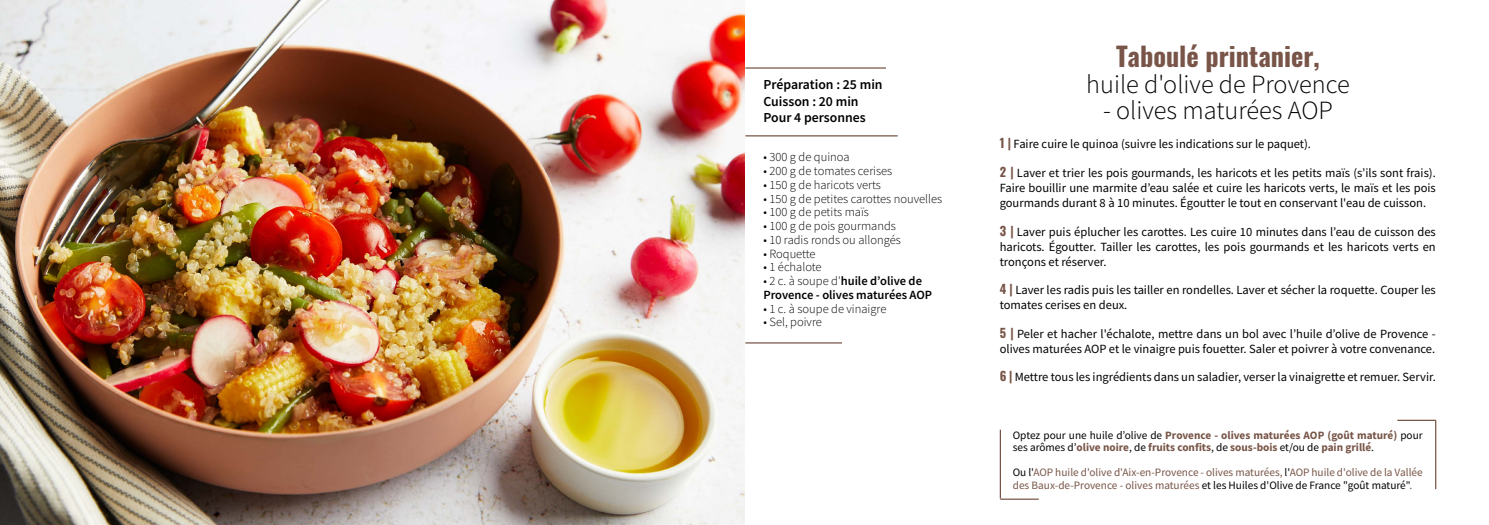
<style>
.page{position:relative;width:1489px;height:525px;background:#fff}
.page>*{position:absolute;margin:0;border:0;box-sizing:border-box;transform-origin:0 0}
.t1{font:300 26.25px "Source Sans Pro";color:#000}
.t2{font:26.25px "Oswald";color:#785548}
.t3{font:600 13.75px/16.5px "Source Sans Pro";color:#000}
.t4{font:12.5px/15px "Source Sans Pro";color:#000;text-align:justify}
.t5{font:300 12.5px "Source Sans Pro";color:#000}
.t6{font:600 12.5px/13.8px "Source Sans Pro";color:#000}
.t7{font:11.25px/12.5px "Source Sans Pro";color:#785548}
.t8{font:700 11.25px/12.5px "Source Sans Pro";color:#785548}
.s1{font-weight:300}
.s2{font-family:"Oswald";color:#785548}
.s3{font-weight:400;color:#000}
.s4{color:#000}
</style>
<div class="page">
<img style="left:0;top:0;width:744px;height:524px">
<hr style="left:999px;top:429px;width:1px;height:69px;background:#785548">
<hr style="left:1000px;top:498px;width:38px;height:1px;background:#785548">
<hr style="left:1434px;top:420px;width:2px;height:69px;background:#785548">
<hr style="left:1397px;top:419px;width:38px;height:2px;background:#785548">
<hr style="left:745px;top:67px;width:141px;height:2px;background:#785548">
<hr style="left:745px;top:135px;width:152px;height:1px;background:#785548">
<hr style="left:745px;top:342px;width:97px;height:1px;background:#785548">
<p class="t3" style="left:763px;top:76px;width:121px">Préparation : 25 min<br>Cuisson : 20 min<br>Pour 4 personnes</p>
<p class="t5" style="left:763px;top:149px;width:87px">• 300 g de quinoa</p>
<p class="t5" style="left:763px;top:163px;width:130px">• 200 g de tomates cerises</p>
<p class="t5" style="left:763px;top:177px;width:119px">• 150 g de haricots verts</p>
<p class="t5" style="left:763px;top:191px;width:180px">• 150 g de petites carottes nouvelles</p>
<p class="t5" style="left:763px;top:204px;width:107px">• 100 g de petits maïs</p>
<p class="t5" style="left:763px;top:218px;width:134px">• 100 g de pois gourmands</p>
<p class="t5" style="left:763px;top:232px;width:139px">• 10 radis ronds ou allongés</p>
<p class="t5" style="left:763px;top:246px;width:54px">• Roquette</p>
<p class="t5" style="left:763px;top:259px;width:60px">• 1 échalote</p>
<p class="t6" style="left:763px;top:274px;width:170px"><span class="s1">• 2 c. à soupe d'</span>huile d’olive de<br>Provence - olives maturées AOP</p>
<p class="t5" style="left:763px;top:301px;width:124px">• 1 c. à soupe de vinaigre</p>
<p class="t5" style="left:763px;top:314px;width:60px">• Sel, poivre</p>
<h1 class="t2" style="left:1116px;top:33px;width:205px">Taboulé printanier,</h1>
<h1 class="t1" style="left:1086px;top:68px;width:265px">huile d'olive de Provence</h1>
<h1 class="t1" style="left:1103px;top:94px;width:231px">- olives maturées AOP</h1>
<p class="t4" style="left:999px;top:136px;width:313px"><span class="s2">1 |</span> Faire cuire le quinoa (suivre les indications sur le paquet).</p>
<p class="t4" style="left:999px;top:165px;width:437px"><span class="s2">2 |</span> Laver et trier les pois gourmands, les haricots et les petits maïs (s’ils sont frais).<br>Faire bouillir une marmite d’eau salée et cuire les haricots verts, le maïs et les pois gourmands durant 8 à 10 minutes. Égoutter le tout en conservant l'eau de cuisson.</p>
<p class="t4" style="left:999px;top:224px;width:437px"><span class="s2">3 |</span> Laver puis éplucher les carottes. Les cuire 10 minutes dans l’eau de cuisson des haricots. Égoutter. Tailler les carottes, les pois gourmands et les haricots verts en tronçons et réserver.</p>
<p class="t4" style="left:999px;top:282px;width:437px"><span class="s2">4 |</span> Laver les radis puis les tailler en rondelles. Laver et sécher la roquette. Couper les tomates cerises en deux.</p>
<p class="t4" style="left:999px;top:326px;width:437px"><span class="s2">5 |</span> Peler et hacher l'échalote, mettre dans un bol avec l’huile d’olive de Provence - olives maturées AOP et le vinaigre puis fouetter. Saler et poivrer à votre convenance.</p>
<p class="t4" style="left:999px;top:369px;width:437px"><span class="s2">6 |</span> Mettre tous les ingrédients dans un saladier, verser la vinaigrette et remuer. Servir.</p>
<p class="t8" style="left:1012px;top:428px;width:411px"><span class="s3">Optez pour une huile d’olive de</span> Provence - olives maturées AOP (goût maturé) <span class="s3">pour ses arômes d’</span>olive noire<span class="s3">, de</span> fruits confits<span class="s3">, de</span> sous-bois <span class="s3">et/ou de</span> pain grillé<span class="s3">.</span></p>
<p class="t7" style="left:1012px;top:466px;width:411px"><span class="s4">Ou l'</span>AOP huile d'olive d'Aix-en-Provence - olives maturées, <span class="s4">l'</span>AOP huile d'olive de la Vallée des Baux-de-Provence - olives maturées <span class="s4">et les Huiles d'Olive de France "goût maturé"</span>.</p>
</div>
